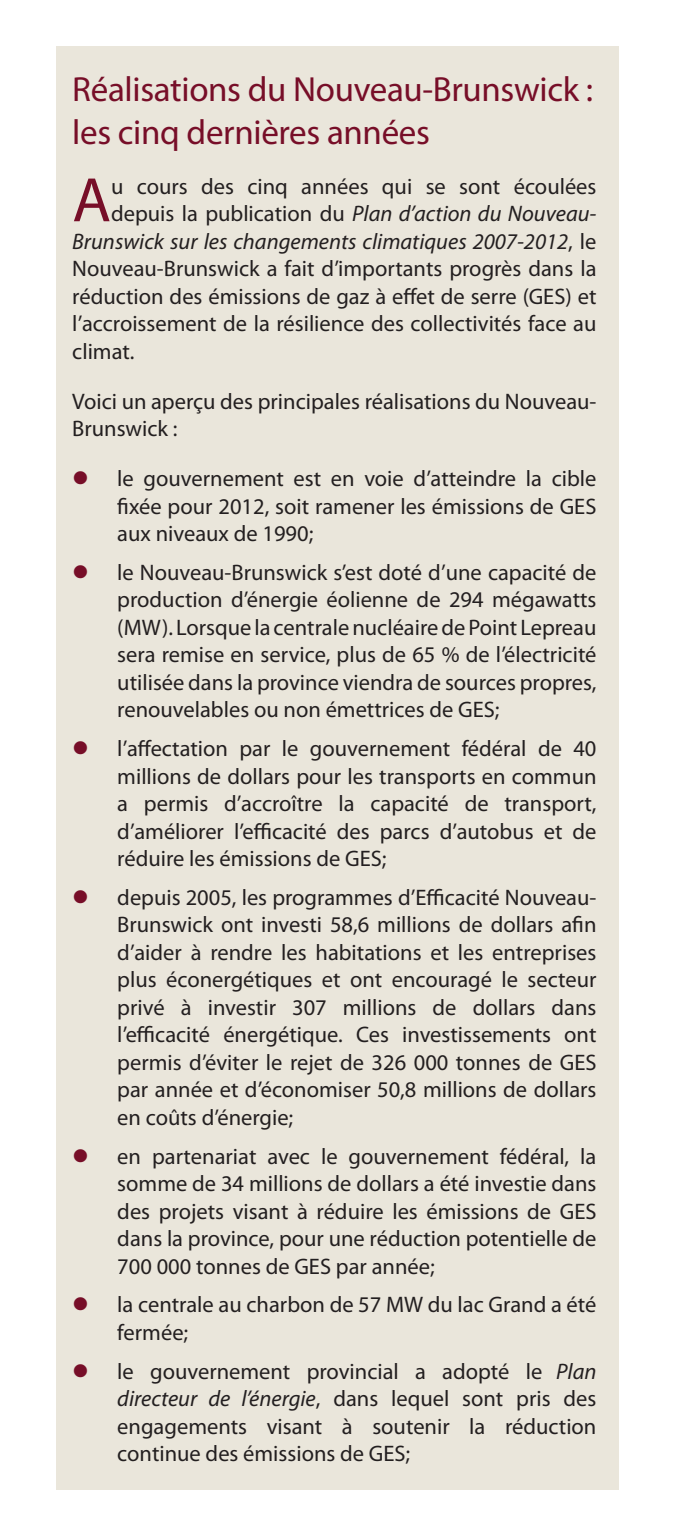
<style>
.page{position:relative;width:675px;height:1530px;background:#fff}
.page>*{position:absolute;margin:0;border:0;box-sizing:border-box;transform-origin:0 0}
.t1{font:63.25px "Myriad Pro";color:#770e28}
.t2{font:35px/42.5px "Myriad Pro";letter-spacing:-.01em;color:#770e28}
.t3{font:22.5px/27.5px "Myriad Pro";color:#231f20;text-align:justify}
.t4{font:italic 22.5px "Myriad Pro";color:#231f20}
.s1{font-style:normal}
.s2{font-style:italic}
</style>
<div class="page">
<div style="left:56px;top:46px;width:563px;height:1443px;background:#eae6db"></div>
<h2 class="t2" style="left:72px;top:68px;width:522px">Réalisations du Nouveau-Brunswick : les cinq dernières années</h2>
<h1 class="t1" style="left:72px;top:161px;width:40px">A</h1>
<p class="t3" style="left:111px;top:172px;width:487px">u cours des cinq années qui se sont écoulées</p>
<p class="t4" style="left:111px;top:200px;width:487px"><span class="s1">depuis la publication du</span> Plan d’action du Nouveau-</p>
<p class="t4" style="left:72px;top:227px;width:526px">Brunswick sur les changements climatiques 2007-2012<span class="s1">, le</span></p>
<p class="t3" style="left:72px;top:255px;width:526px">Nouveau-Brunswick a fait d’importants progrès dans la</p>
<p class="t3" style="left:72px;top:282px;width:526px">réduction des émissions de gaz à effet de serre (GES) et</p>
<p class="t3" style="left:72px;top:310px;width:526px">l’accroissement de la résilience des collectivités face au</p>
<p class="t3" style="left:72px;top:337px;width:64px">climat.</p>
<p class="t3" style="left:72px;top:387px;width:526px">Voici un aperçu des principales réalisations du Nouveau-<br>Brunswick :</p>
<p class="t3" style="left:117px;top:465px;width:481px">le gouvernement est en voie d’atteindre la cible fixée pour 2012, soit ramener les émissions de GES aux niveaux de 1990;</p>
<p class="t3" style="left:117px;top:558px;width:481px">le Nouveau-Brunswick s’est doté d’une capacité de production d’énergie éolienne de 294 mégawatts (MW). Lorsque la centrale nucléaire de Point Lepreau sera remise en service, plus de 65 % de l’électricité utilisée dans la province viendra de sources propres, renouvelables ou non émettrices de GES;</p>
<p class="t3" style="left:117px;top:735px;width:481px">l’affectation par le gouvernement fédéral de 40 millions de dollars pour les transports en commun a permis d’accroître la capacité de transport, d’améliorer l’efficacité des parcs d’autobus et de réduire les émissions de GES;</p>
<p class="t3" style="left:117px;top:883px;width:481px">depuis 2005, les programmes d’Efficacité Nouveau-Brunswick ont investi 58,6 millions de dollars afin d’aider à rendre les habitations et les entreprises plus éconergétiques et ont encouragé le secteur privé à investir 307 millions de dollars dans l’efficacité énergétique. Ces investissements ont permis d’éviter le rejet de 326 000 tonnes de GES par année et d’économiser 50,8 millions de dollars en coûts d’énergie;</p>
<p class="t3" style="left:117px;top:1142px;width:481px">en partenariat avec le gouvernement fédéral, la somme de 34 millions de dollars a été investie dans des projets visant à réduire les émissions de GES dans la province, pour une réduction potentielle de 700 000 tonnes de GES par année;</p>
<p class="t3" style="left:117px;top:1291px;width:481px">la centrale au charbon de 57 MW du lac Grand a été fermée;</p>
<p class="t3" style="left:117px;top:1357px;width:481px">le gouvernement provincial a adopté le <span class="s2">Plan directeur de l’énergie</span>, dans lequel sont pris des engagements visant à soutenir la réduction continue des émissions de GES;</p>
</div>
